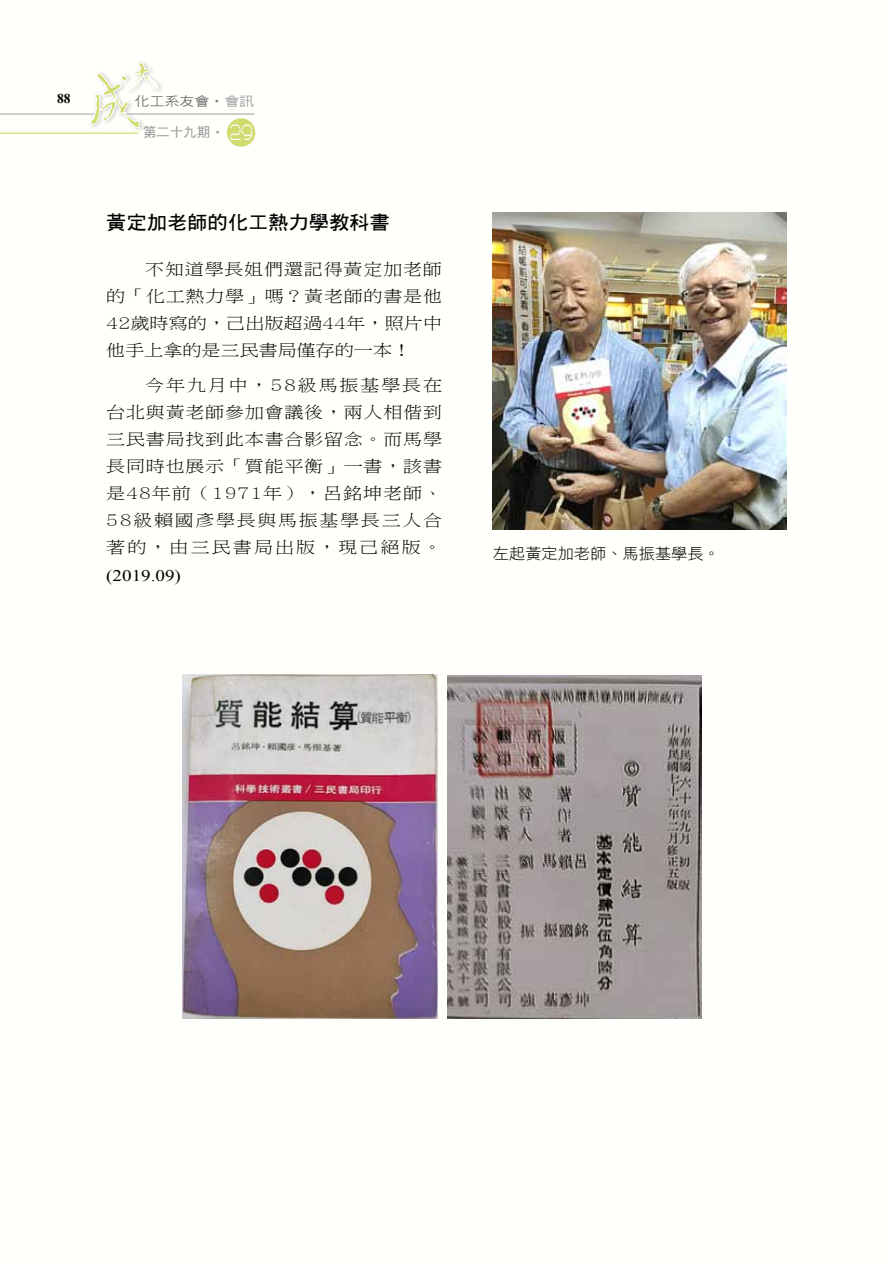
<style>
.page{position:relative;width:893px;height:1263px;background:#fffffb}
.page>*{position:absolute;margin:0;border:0;box-sizing:border-box;transform-origin:0 0}
.t1{font:19.2px "DF Hei W7 WINP BF";color:#000;scale:1.06 1}
.t2{font:16.2px/27px "DF Ming W3 WINP BF";letter-spacing:.04em;color:#000;text-align:justify;scale:1.18 1}
.t3{font:16.2px "Times New Roman";color:#000;scale:1.18 1}
.t4{font:15.3px "DF Hei W3 WINP BF";color:#000;scale:1.06 1}
.t5{font:13.5px "DF Hei W7 WINP BF";color:#9fa0a0}
.t6{font:700 13.5px "Times New Roman";color:#000}
.t7{font:12.75px "DF Hei W5 WINP BF";color:#727171;scale:1.18 1}
.s1{color:#9fa0a0}
.s2{font-size:12.75px}
.s3{font-family:"Architext";font-size:25.2px;color:#fff}
</style>
<div class="page">
<hr style="left:0;top:114px;width:95px;height:1px;background:#9fa0a0">
<hr style="left:0;top:133px;width:138px;height:1px;background:#d1db6f">
<div style="left:227px;top:118px;width:28px;height:29px;background:#d1db6f;border-radius:50%"></div>
<div style="left:125px;top:59px;width:40px;height:37px;background:#000;opacity:.25"></div>
<div style="left:88px;top:70px;width:57px;height:63px;background:#fffffb"></div>
<svg style="left:90px;top:62px;width:69px;height:66px"></svg>
<hr style="left:127px;top:114px;width:127px;height:1px;background:#9fa0a0">
<img style="left:493px;top:213px;width:294px;height:316px">
<img style="left:183px;top:674px;width:254px;height:344px">
<img style="left:447px;top:675px;width:254px;height:343px">
<p class="t6" style="left:57px;top:89px;width:15px">88</p>
<p class="t7" style="left:135px;top:95px;width:103px">化工系友會‧<span class="s1">會訊</span></p>
<p class="t5" style="left:143px;top:125px;width:112px">第二十九期<span class="s2">‧</span> <span class="s3">29</span></p>
<p class="t1" style="left:106px;top:213px;width:269px">黃定加老師的化工熱力學教科書</p>
<p class="t2" style="left:106px;top:255px;width:286px;text-indent:39px">不知道學長姐們還記得黃定加老師的「化工熱力學」嗎？黃老師的書是他42歲時寫的，己出版超過44年，照片中他手上拿的是三民書局僅存的一本！</p>
<p class="t2" style="left:106px;top:372px;width:286px;text-indent:39px">今年九月中，58級馬振基學長在台北與黃老師參加會議後，兩人相偕到三民書局找到此本書合影留念。而馬學長同時也展示「質能平衡」一書，該書是48年前（1971年），呂銘坤老師、58級賴國彥學長與馬振基學長三人合著的，由三民書局出版，現己絕版。</p>
<p class="t3" style="left:106px;top:564px;width:65px">(2019.09)</p>
<p class="t4" style="left:493px;top:545px;width:215px">左起黃定加老師、馬振基學長。</p>
</div>
